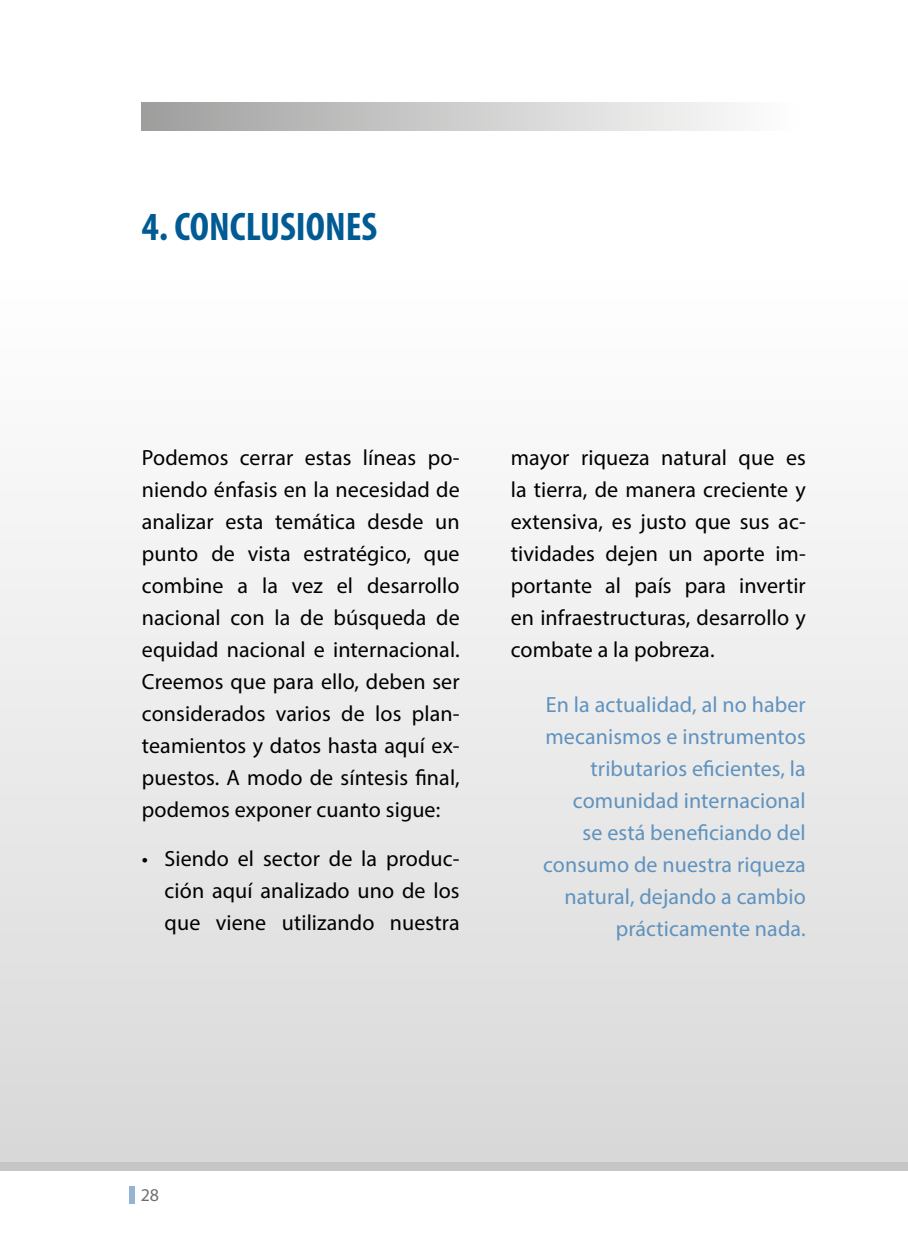
<style>
.page{position:relative;width:908px;height:1248px;background:#fff}
.page>*{position:absolute;margin:0;border:0;box-sizing:border-box;transform-origin:0 0}
.t1{font:700 condensed 40px "Myriad Pro";color:#005b94}
.t2{font:22px/32px "Myriad Pro";letter-spacing:.005em;color:#000;text-align:justify}
.t3{font:22px/32px "Myriad Pro";letter-spacing:.005em;color:#5f92be;text-align:right}
.t4{font:18px "Myriad Pro";color:#706f6f}
</style>
<div class="page">
<div style="left:0;top:1161px;width:907px;height:9px;background:#c6c6c6"></div>
<div style="left:129px;top:1186px;width:6px;height:17px;background:#96b3d4"></div>
<div style="left:0;top:271px;width:907px;height:890px;background:linear-gradient(to bottom,#fff,#d9d9d8)"></div>
<div style="left:142px;top:102px;width:663px;height:28px;background:linear-gradient(to right,#9f9f9f,#fff)"></div>
<h1 class="t1" style="left:142px;top:201px;width:237px">4. CONCLUSIONES</h1>
<p class="t2" style="left:142px;top:441px;width:319px">Podemos cerrar estas líneas po&shy;niendo énfasis en la necesidad de analizar esta temática desde un punto de vista estratégico, que combine a la vez el desarrollo nacional con la de búsqueda de equidad nacional e internacional.<br>Creemos que para ello, deben ser considerados varios de los plan&shy;teamientos y datos hasta aquí ex&shy;puestos. A modo de síntesis final, podemos exponer cuanto sigue:</p>
<p class="t2" style="left:164px;top:842px;width:296px;text-indent:-23px">• Siendo el sector de la produc&shy;ción aquí analizado uno de los que viene utilizando nuestra</p>
<p class="t2" style="left:510px;top:441px;width:296px">mayor riqueza natural que es la tierra, de manera creciente y extensiva, es justo que sus ac&shy;tividades dejen un aporte im&shy;portante al país para invertir en infraestructuras, desarrollo y combate a la pobreza.</p>
<p class="t3" style="left:543px;top:687px;width:264px">En la actualidad, al no haber mecanismos e instrumentos tributarios eficientes, la comunidad internacional<br>se está beneficiando del consumo de nuestra riqueza natural, dejando a cambio prácticamente nada.</p>
<p class="t4" style="left:141px;top:1183px;width:20px">28</p>
</div>
